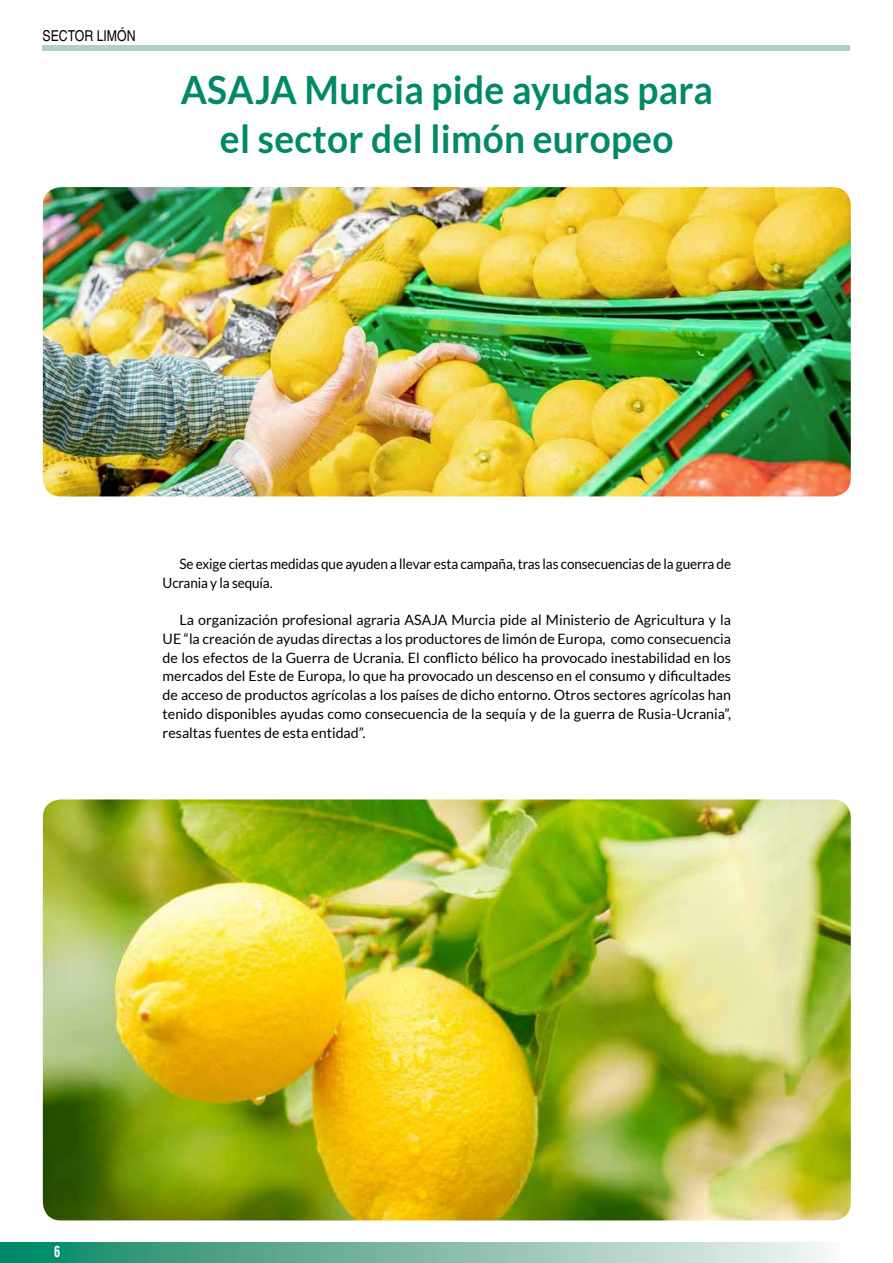
<style>
.page{position:relative;width:893px;height:1263px;background:#fff}
.page>*{position:absolute;margin:0;border:0;box-sizing:border-box;transform-origin:0 0}
.t1{font:700 39px/49.5px "Lato";letter-spacing:.01em;color:#008966;text-align:center;scale:.95 1}
.t2{font:15px "Helvetica LT Std";color:#000;scale:.82 1}
.t3{font:700 condensed 15px "Helvetica LT Std";color:#fff;scale:.82 1}
.t4{font:14.25px/18.8px "Lato";letter-spacing:-.01em;color:#000;text-align:justify}
.t5{font:14.25px/18.8px "Lato";letter-spacing:-.01em;color:#000;scale:.95 1}
</style>
<div class="page">
<svg style="left:0;top:1242px;width:827px;height:21px;background:#7ebaa6"></svg>
<div style="left:42px;top:46px;width:808px;height:5px;background:#b0d1c4"></div>
<img style="left:43px;top:187px;width:808px;height:309px">
<img style="left:43px;top:799px;width:808px;height:421px">
<p class="t2" style="left:43px;top:27px;width:115px">SECTOR LIMÓN</p>
<h1 class="t1" style="left:181px;top:64px;width:562px">ASAJA Murcia pide ayudas para el sector del limón europeo</h1>
<p class="t5" style="left:163px;top:554px;width:600px;text-indent:17px">Se exige ciertas medidas que ayuden a llevar esta campaña, tras las consecuencias de la guerra de<br>Ucrania y la sequía.</p>
<p class="t4" style="left:163px;top:610px;width:570px;text-indent:17px">La organización profesional agraria ASAJA Murcia pide al Ministerio de Agricultura y la UE “la creación de ayudas directas a los productores de limón de Europa, como consecuencia de los efectos de la Guerra de Ucrania. El conflicto bélico ha provocado inestabilidad en los mercados del Este de Europa, lo que ha provocado un descenso en el consumo y dificultades de acceso de productos agrícolas a los países de dicho entorno. Otros sectores agrícolas han tenido disponibles ayudas como consecuencia de la sequía y de la guerra de Rusia-Ucrania”, resaltas fuentes de esta entidad”.</p>
<p class="t3" style="left:54px;top:1242px;width:9px">6</p>
</div>
